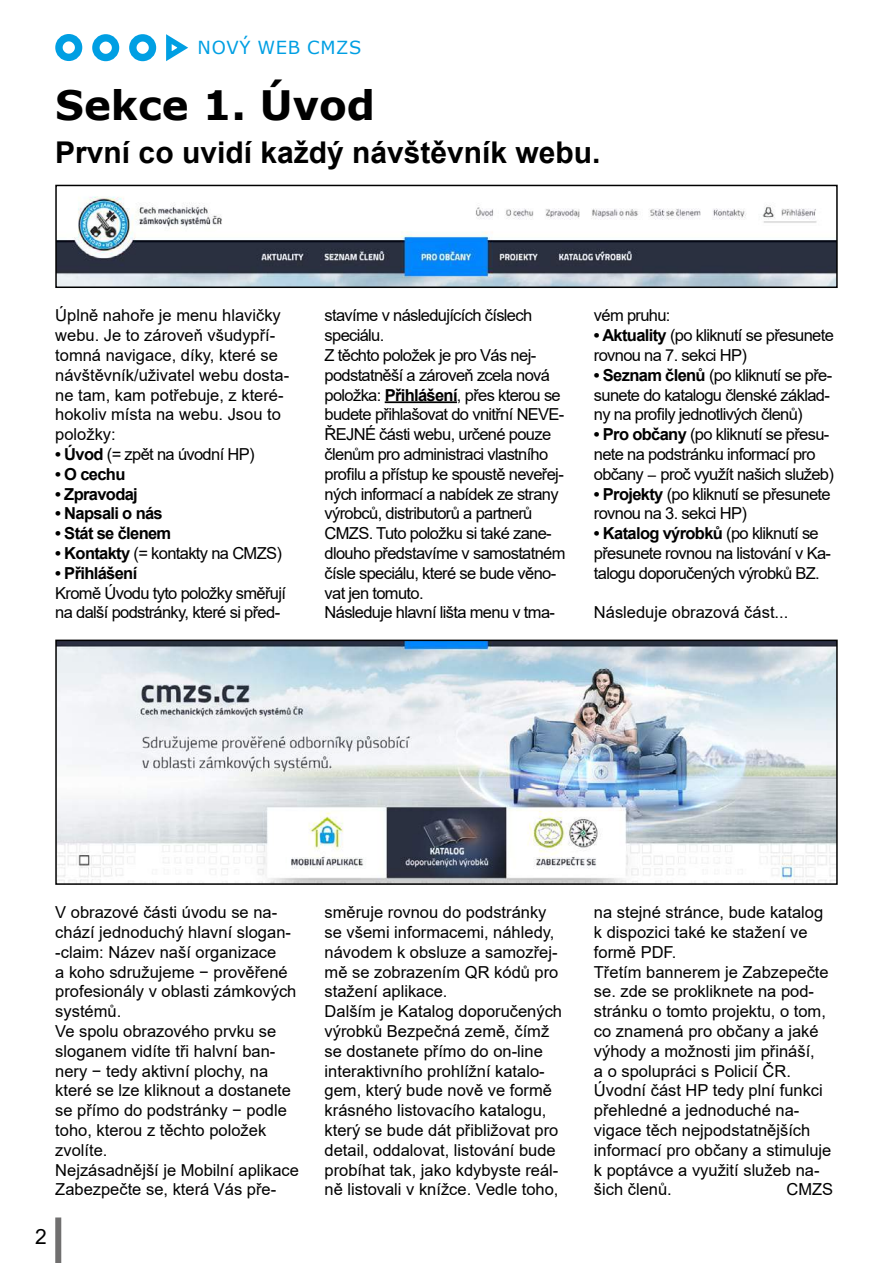
<style>
.page{position:relative;width:893px;height:1263px;background:#fff}
.page>*{position:absolute;margin:0;border:0;box-sizing:border-box;transform-origin:0 0}
.t1{font:700 40.5px "Verdana";color:#000}
.t2{font:700 30px "Arial";color:#000}
.t3{font:21px "Arial";color:#000}
.t4{font:18px "Verdana";letter-spacing:.035em;color:#009fe3}
.t5{font:16.5px/19.8px "Arial";color:#000}
.t6{font:16.5px/19.8px "Arial";letter-spacing:-.04em;color:#000}
.t7{font:700 16.5px "Arial";letter-spacing:-.04em;color:#000}
.s1{font-weight:700}
.s2{font-family:"Nimbus San L"}
</style>
<div class="page">
<div style="left:55px;top:1217px;width:6px;height:46px;background:#706f6f"></div>
<div style="left:55px;top:34px;width:27px;height:27px;border:7px solid #009fe3;border-radius:50%"></div>
<div style="left:92px;top:34px;width:27px;height:27px;border:7px solid #009fe3;border-radius:50%"></div>
<div style="left:129px;top:34px;width:27px;height:27px;border:7px solid #009fe3;border-radius:50%"></div>
<svg style="left:166px;top:34px;width:22px;height:27px"></svg>
<hr style="left:385px;top:401px;width:72px;height:2px;background:#000">
<img style="left:58px;top:196px;width:777px;height:89px">
<div style="left:55px;top:185px;width:783px;height:103px;border:2px solid #000"></div>
<img style="left:58px;top:643px;width:777px;height:239px">
<div style="left:55px;top:640px;width:783px;height:245px;border:2px solid #000"></div>
<p class="t4" style="left:198px;top:35px;width:165px">NOVÝ WEB CMZS</p>
<h1 class="t1" style="left:55px;top:77px;width:321px">Sekce 1. Úvod</h1>
<h2 class="t2" style="left:55px;top:132px;width:547px">První co uvidí každý návštěvník webu.</h2>
<p class="t5" style="left:55px;top:305px;width:235px">Úplně nahoře je menu hlavičky webu. Je to zároveň všudypří&shy;tomná navigace, díky, které se návštěvník/uživatel webu dosta&shy;ne tam, kam potřebuje, z které&shy;hokoliv místa na webu. Jsou to položky:</p>
<p class="t6" style="left:55px;top:444px;width:201px"><span class="s1">• Úvod</span> (= zpět na úvodní HP)</p>
<p class="t7" style="left:55px;top:462px;width:72px">• O cechu</p>
<p class="t7" style="left:55px;top:482px;width:84px">• Zpravodaj</p>
<p class="t7" style="left:55px;top:502px;width:109px">• Napsali o nás</p>
<p class="t7" style="left:55px;top:522px;width:118px">• Stát se členem</p>
<p class="t6" style="left:55px;top:543px;width:228px"><span class="s1">• Kontakty</span> (= kontakty na CMZS)</p>
<p class="t7" style="left:55px;top:561px;width:83px">• Přihlášení</p>
<p class="t6" style="left:55px;top:583px;width:232px">Kromě Úvodu tyto položky směřují na další podstránky, které si před-</p>
<p class="t6" style="left:325px;top:305px;width:242px">stavíme v následujících číslech speciálu.<br>Z těchto položek je pro Vás nej&shy;podstatněší a zároveň zcela nová položka: <span class="s1">Přihlášení</span>, přes kterou se budete přihlašovat do vnitřní NEVE-<br>ŘEJNÉ části webu, určené pouze členům pro administraci vlastního profilu a přístup ke spoustě neveřej&shy;ných informací a nabídek ze strany výrobců, distributorů a partnerů<br>CMZS. Tuto položku si také zane&shy;dlouho představíme v samostatném čísle speciálu, které se bude věno&shy;vat jen tomuto.<br>Následuje hlavní lišta menu v tma-</p>
<p class="t6" style="left:594px;top:305px;width:78px">vém pruhu:</p>
<p class="t6" style="left:594px;top:325px;width:242px"><span class="s1">• Aktuality</span> (po kliknutí se přesunete rovnou na 7. sekci HP)</p>
<p class="t6" style="left:594px;top:365px;width:240px"><span class="s1">• Seznam členů</span> (po kliknutí se pře&shy;sunete do katalogu členské základ&shy;ny na profily jednotlivých členů)</p>
<p class="t6" style="left:594px;top:424px;width:242px"><span class="s1">• Pro občany</span> (po kliknutí se přesu&shy;nete na podstránku informací pro občany <span class="s2">−</span> proč využít našich služeb)</p>
<p class="t6" style="left:594px;top:484px;width:238px"><span class="s1">• Projekty</span> (po kliknutí se přesunete rovnou na 3. sekci HP)</p>
<p class="t6" style="left:594px;top:523px;width:239px"><span class="s1">• Katalog výrobků</span> (po kliknutí se přesunete rovnou na listování v Ka&shy;talogu doporučených výrobků BZ.</p>
<p class="t5" style="left:594px;top:602px;width:196px">Následuje obrazová část...</p>
<p class="t5" style="left:55px;top:902px;width:245px">V obrazové části úvodu se na&shy;chází jednoduchý hlavní slogan--claim: Název naší organizace<br>a koho sdružujeme − prověřené profesionály v oblasti zámkových systémů.<br>Ve spolu obrazového prvku se sloganem vidíte tři halvní ban&shy;nery − tedy aktivní plochy, na které se lze kliknout a dostanete se přímo do podstránky − podle toho, kterou z těchto položek zvolíte.<br>Nejzásadnější je Mobilní aplikace<br>Zabezpečte se, která Vás pře-</p>
<p class="t5" style="left:325px;top:902px;width:239px">směruje rovnou do podstránky se všemi informacemi, náhledy, návodem k obsluze a samozřej&shy;mě se zobrazením QR kódů pro stažení aplikace.<br>Dalším je Katalog doporučených výrobků Bezpečná země, čímž se dostanete přímo do on-line interaktivního prohlížní katalo&shy;gem, který bude nově ve formě krásného listovacího katalogu, který se bude dát přibližovat pro detail, oddalovat, listování bude probíhat tak, jako kdybyste reál&shy;ně listovali v knížce. Vedle toho,</p>
<p class="t5" style="left:594px;top:902px;width:239px">na stejné stránce, bude katalog k dispozici také ke stažení ve formě PDF.<br>Třetím bannerem je Zabzepečte se. zde se prokliknete na pod&shy;stránku o tomto projektu, o tom, co znamená pro občany a jaké výhody a možnosti jim přináší,<br>a o spolupráci s Policií ČR.<br>Úvodní část HP tedy plní funkci přehledné a jednoduché na&shy;vigace těch nejpodstatnějších informací pro občany a stimuluje k poptávce a využití služeb na&shy;šich členů.</p>
<p class="t5" style="left:786px;top:1179px;width:48px">CMZS</p>
<p class="t3" style="left:35px;top:1222px;width:13px">2</p>
</div>
